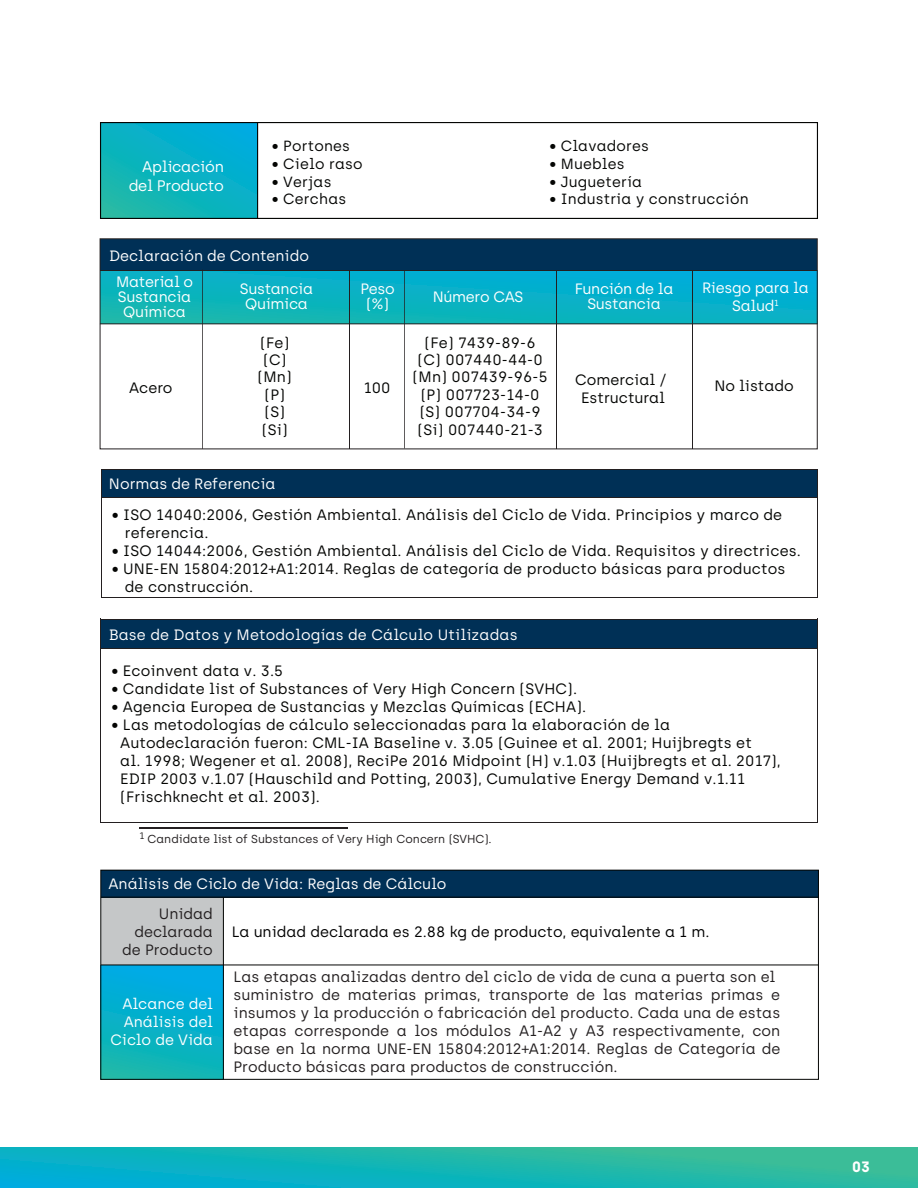
<style>
.page{position:relative;width:918px;height:1188px;background:#fff}
.page>*{position:absolute;margin:0;border:0;box-sizing:border-box;transform-origin:0 0}
.t1{font:15.3px/18.3px "Archia";letter-spacing:-.02em;color:#fff;text-align:right}
.t2{font:15px/17.4px "Archia";letter-spacing:.01em;color:#040503;text-align:center}
.t3{font:15px/18px "Archia";color:#231f20}
.t4{font:15px/15px "Archia";letter-spacing:-.005em;color:#fff;text-align:center}
.t5{font:15px "Archia";color:#000}
.t6{font:700 15px "Archia";color:#fff}
.t7{font:14.7px "Archia";letter-spacing:.015em;color:#040503}
.t8{font:11.55px "Archia";color:#231f20}
</style>
<div class="page">
<svg style="left:0;top:1148px;width:918px;height:40px;background:#19b5b3"></svg>
<div style="left:100px;top:239px;width:717px;height:31px;background:#003056"></div>
<div style="left:101px;top:270px;width:716px;height:54px;background:linear-gradient(to bottom,#00add6,#11b5b6)"></div>
<hr style="left:101px;top:270px;width:132px;height:1px;background:#231f20">
<hr style="left:234px;top:270px;width:122px;height:1px;background:#231f20">
<hr style="left:357px;top:270px;width:61px;height:1px;background:#231f20">
<hr style="left:419px;top:270px;width:137px;height:1px;background:#231f20">
<hr style="left:557px;top:270px;width:135px;height:1px;background:#231f20">
<hr style="left:693px;top:270px;width:124px;height:1px;background:#231f20">
<hr style="left:556px;top:270px;width:1px;height:37px;background:#231f20">
<hr style="left:692px;top:270px;width:1px;height:37px;background:#231f20">
<hr style="left:556px;top:308px;width:1px;height:37px;background:#231f20">
<hr style="left:692px;top:308px;width:1px;height:37px;background:#231f20">
<svg style="left:202px;top:271px;width:1px;height:176px"></svg>
<hr style="left:349px;top:270px;width:1px;height:178px;background:#231f20">
<svg style="left:404px;top:271px;width:1px;height:176px"></svg>
<hr style="left:556px;top:345px;width:1px;height:103px;background:#231f20">
<hr style="left:692px;top:345px;width:1px;height:103px;background:#231f20">
<hr style="left:100px;top:323px;width:718px;height:1px;background:#231f20">
<div style="left:100px;top:238px;width:718px;height:211px;border:1px solid #231f20"></div>
<div style="left:101px;top:470px;width:716px;height:28px;background:#003056"></div>
<hr style="left:101px;top:469px;width:716px;height:1px;background:#231f20">
<svg style="left:101px;top:470px;width:1px;height:19px"></svg>
<hr style="left:101px;top:497px;width:716px;height:1px;background:#231f20">
<svg style="left:817px;top:469px;width:1px;height:21px"></svg>
<hr style="left:101px;top:489px;width:1px;height:108px;background:#231f20">
<hr style="left:101px;top:597px;width:716px;height:1px;background:#231f20">
<hr style="left:817px;top:490px;width:1px;height:107px;background:#231f20">
<div style="left:101px;top:619px;width:716px;height:29px;background:#003056"></div>
<svg style="left:100px;top:619px;width:1px;height:30px"></svg>
<hr style="left:101px;top:648px;width:716px;height:1px;background:#231f20">
<hr style="left:101px;top:619px;width:716px;height:1px;background:#231f20">
<svg style="left:817px;top:619px;width:1px;height:30px"></svg>
<hr style="left:100px;top:649px;width:1px;height:173px;background:#231f20">
<hr style="left:101px;top:822px;width:716px;height:1px;background:#231f20">
<hr style="left:817px;top:649px;width:1px;height:173px;background:#231f20">
<hr style="left:139px;top:827px;width:209px;height:1px;background:#231f20">
<div style="left:101px;top:893px;width:122px;height:72px;background:#c5c7c8"></div>
<div style="left:101px;top:870px;width:717px;height:27px;background:#003056"></div>
<div style="left:101px;top:965px;width:122px;height:114px;background:linear-gradient(to bottom,#00a9eb,#14b7ad)"></div>
<div style="left:100px;top:870px;width:719px;height:210px;border:1px solid #040503"></div>
<hr style="left:101px;top:897px;width:717px;height:1px;background:#040503">
<hr style="left:101px;top:965px;width:717px;height:1px;background:#040503">
<hr style="left:223px;top:897px;width:1px;height:182px;background:#040503">
<svg style="left:102px;top:124px;width:155px;height:93px;background:#0ab1c2"></svg>
<div style="left:100px;top:122px;width:718px;height:97px;border:1px solid #040503"></div>
<hr style="left:257px;top:122px;width:1px;height:97px;background:#040503">
<p class="t1" style="left:129px;top:158px;width:97px">Aplicación del Producto</p>
<p class="t7" style="left:272px;top:137px;width:80px">• Portones</p>
<p class="t7" style="left:272px;top:155px;width:92px">• Cielo raso</p>
<p class="t7" style="left:272px;top:173px;width:61px">• Verjas</p>
<p class="t7" style="left:272px;top:191px;width:76px">• Cerchas</p>
<p class="t4" style="left:109px;top:248px;width:201px">Declaración de Contenido</p>
<p class="t4" style="left:116px;top:274px;width:78px">Material o<br>Sustancia<br>Química</p>
<p class="t4" style="left:240px;top:281px;width:75px">Sustancia<br>Química</p>
<p class="t4" style="left:360px;top:281px;width:36px">Peso (%)</p>
<p class="t7" style="left:549px;top:137px;width:101px">• Clavadores</p>
<p class="t7" style="left:549px;top:155px;width:77px">• Muebles</p>
<p class="t7" style="left:549px;top:173px;width:94px">• Juguetería</p>
<p class="t7" style="left:549px;top:191px;width:201px">• Industria y construcción</p>
<p class="t4" style="left:433px;top:289px;width:92px">Número CAS</p>
<p class="t4" style="left:575px;top:281px;width:100px">Función de la<br>Sustancia</p>
<p class="t4" style="left:702px;top:278px;width:108px;line-height:18px">Riesgo para la<br>Salud<sup>1</sup></p>
<p class="t2" style="left:258px;top:334px;width:36px">(Fe) (C) (Mn) (P) (S) (Si)</p>
<p class="t2" style="left:413px;top:334px;width:137px">(Fe) 7439-89-6 (C) 007440-44-0 (Mn) 007439-96-5 (P) 007723-14-0 (S) 007704-34-9 (Si) 007440-21-3</p>
<p class="t2" style="left:129px;top:379px;width:45px">Acero</p>
<p class="t2" style="left:364px;top:379px;width:28px">100</p>
<p class="t2" style="left:575px;top:371px;width:93px">Comercial /<br>Estructural</p>
<p class="t2" style="left:714px;top:377px;width:81px">No listado</p>
<p class="t4" style="left:109px;top:476px;width:168px">Normas de Referencia</p>
<p class="t2" style="left:125px;top:505px;width:659px;line-height:18px;text-align:left;text-indent:-13px">• ISO 14040:2006, Gestión Ambiental. Análisis del Ciclo de Vida. Principios y marco de referencia.</p>
<p class="t2" style="left:112px;top:541px;width:691px">• ISO 14044:2006, Gestión Ambiental. Análisis del Ciclo de Vida. Requisitos y directrices.</p>
<p class="t2" style="left:125px;top:559px;width:662px;line-height:18px;text-align:left;text-indent:-13px">• UNE-EN 15804:2012+A1:2014. Reglas de categoría de producto básicas para productos de construcción.</p>
<p class="t4" style="left:109px;top:627px;width:410px">Base de Datos y Metodologías de Cálculo Utilizadas</p>
<p class="t2" style="left:112px;top:662px;width:173px">• Ecoinvent data v. 3.5</p>
<p class="t2" style="left:112px;top:680px;width:467px">• Candidate list of Substances of Very High Concern (SVHC).</p>
<p class="t2" style="left:112px;top:698px;width:476px">• Agencia Europea de Sustancias y Mezclas Químicas (ECHA).</p>
<p class="t2" style="left:120px;top:715px;width:662px;line-height:18px;text-align:left;text-indent:-9px">• Las metodologías de cálculo seleccionadas para la elaboración de la Autodeclaración fueron: CML-IA Baseline v. 3.05 (Guinee et al. 2001; Huijbregts et<br>al. 1998; Wegener et al. 2008), ReciPe 2016 Midpoint (H) v.1.03 (Huijbregts et al. 2017), EDIP 2003 v.1.07 (Hauschild and Potting, 2003), Cumulative Energy Demand v.1.11 (Frischknecht et al. 2003).</p>
<p class="t8" style="left:139px;top:832px;width:354px"><sup>1</sup> Candidate list of Substances of Very High Concern (SVHC).</p>
<p class="t4" style="left:108px;top:876px;width:340px">Análisis de Ciclo de Vida: Reglas de Cálculo</p>
<p class="t3" style="left:122px;top:905px;width:92px;text-align:right">Unidad declarada de Producto</p>
<p class="t5" style="left:232px;top:922px;width:479px">La unidad declarada es 2.88 kg de producto, equivalente a 1 m.</p>
<p class="t4" style="left:110px;top:994px;width:104px;line-height:18px;text-align:right">Alcance del<br>Análisis del<br>Ciclo de Vida</p>
<p class="t3" style="left:234px;top:968px;width:548px">Las etapas analizadas dentro del ciclo de vida de cuna a puerta son el suministro de materias primas, transporte de las materias primas e insumos y la producción o fabricación del producto. Cada una de estas etapas corresponde a los módulos A1-A2 y A3 respectivamente, con base en la norma UNE-EN 15804:2012+A1:2014. Reglas de Categoría de Producto básicas para productos de construcción.</p>
<p class="t6" style="left:852px;top:1157px;width:19px">03</p>
</div>
